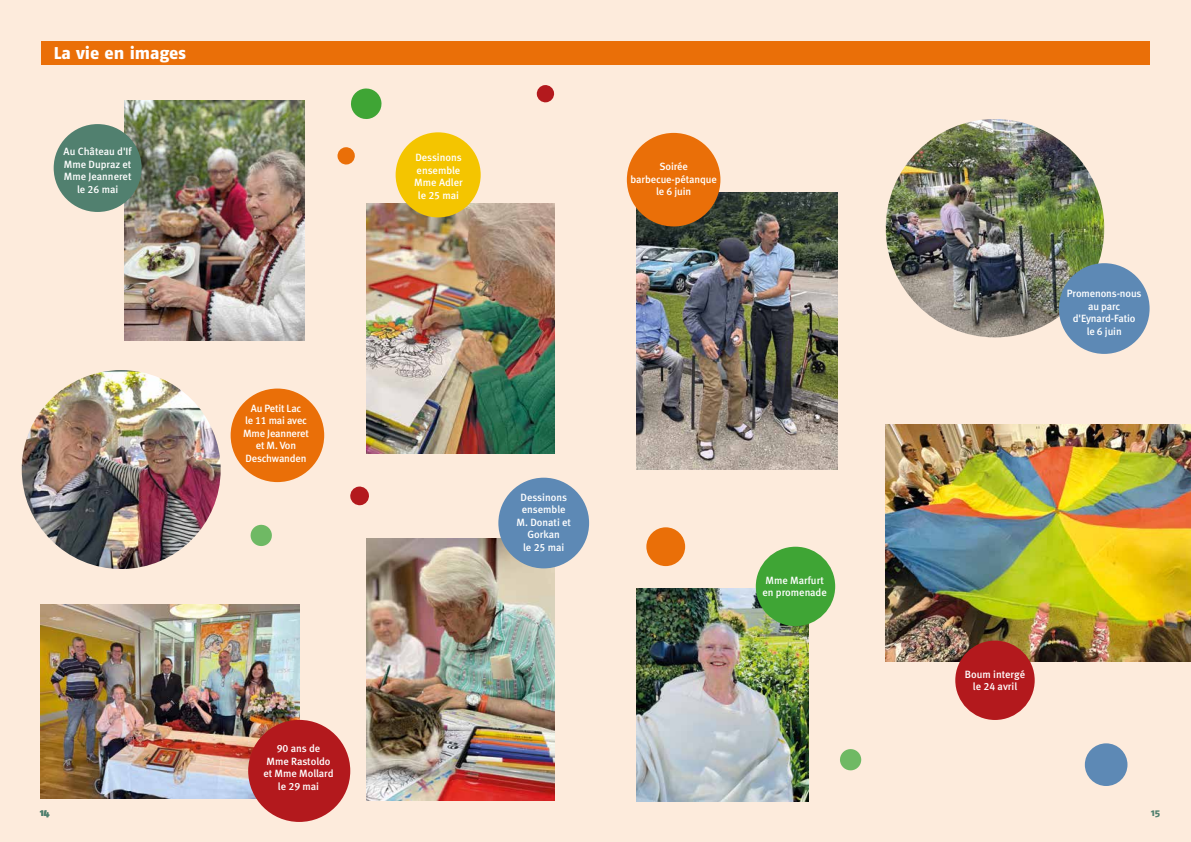
<style>
.page{position:relative;width:1191px;height:842px;background:#fdebdc}
.page>*{position:absolute;margin:0;border:0;box-sizing:border-box;transform-origin:0 0}
.t1{font:17px "Fago No Exb";letter-spacing:-.005em;color:#fff}
.t2{font:10.5px/12.5px "Meta Medium LF";letter-spacing:-.005em;color:#fff;text-align:center}
.t3{font:10px "Fago No Exb";color:#51806f}
</style>
<div class="page">
<div style="left:1084px;top:743px;width:43px;height:43px;background:#5d89b5;border-radius:50%"></div>
<svg style="left:351px;top:88px;width:31px;height:31px"></svg>
<div style="left:646px;top:527px;width:39px;height:39px;background:#ea6f08;border-radius:50%"></div>
<svg style="left:536px;top:85px;width:18px;height:18px"></svg>
<svg style="left:250px;top:524px;width:22px;height:22px"></svg>
<svg style="left:337px;top:147px;width:18px;height:18px"></svg>
<svg style="left:350px;top:486px;width:19px;height:20px"></svg>
<svg style="left:840px;top:749px;width:21px;height:22px"></svg>
<img style="left:125px;top:100px;width:180px;height:241px">
<img style="left:366px;top:203px;width:188px;height:250px">
<img style="left:366px;top:538px;width:188px;height:262px">
<img style="left:40px;top:604px;width:259px;height:194px">
<img style="left:885px;top:424px;width:306px;height:238px">
<img style="left:636px;top:193px;width:201px;height:277px">
<div style="left:627px;top:133px;width:93px;height:93px;background:#ea6f08;border-radius:50%"></div>
<div style="left:395px;top:132px;width:86px;height:85px;background:#f4c500;border-radius:50%"></div>
<div style="left:248px;top:720px;width:102px;height:102px;background:#b3191d;border-radius:50%"></div>
<img style="left:22px;top:370px;width:199px;height:199px;border-radius:99px">
<div style="left:231px;top:389px;width:93px;height:93px;background:#ea6f08;border-radius:50%"></div>
<img style="left:885px;top:119px;width:219px;height:218px;border-radius:109px">
<div style="left:1058px;top:263px;width:91px;height:91px;background:#5d89b5;border-radius:50%"></div>
<div style="left:41px;top:41px;width:1108px;height:24px;background:#ea6f08"></div>
<div style="left:955px;top:641px;width:79px;height:79px;background:#b3191d;border-radius:50%"></div>
<div style="left:54px;top:124px;width:88px;height:88px;background:#51806f;border-radius:50%"></div>
<div style="left:498px;top:478px;width:91px;height:90px;background:#5d89b5;border-radius:50%"></div>
<img style="left:637px;top:588px;width:171px;height:214px">
<div style="left:756px;top:547px;width:79px;height:79px;background:#3fa535;border-radius:50%"></div>
<h1 class="t1" style="left:54px;top:43px;width:134px">La vie en images</h1>
<p class="t2" style="left:64px;top:145px;width:70px">Au Château d'If<br>Mme Dupraz et<br>Mme Jeanneret le 26 mai</p>
<p class="t2" style="left:414px;top:151px;width:50px">Dessinons ensemble<br>Mme Adler le 25 mai</p>
<p class="t2" style="left:630px;top:161px;width:88px">Soirée barbecue-pétanque le 6 juin</p>
<p class="t2" style="left:243px;top:402px;width:67px">Au Petit Lac<br>le 11 mai avec<br>Mme Jeanneret et M. Von<br>Deschwanden</p>
<p class="t2" style="left:263px;top:742px;width:72px">90 ans de<br>Mme Rastoldo et Mme Mollard le 29 mai</p>
<p class="t2" style="left:516px;top:491px;width:56px">Dessinons ensemble<br>M. Donati et<br>Gorkan<br>le 25 mai</p>
<p class="t2" style="left:762px;top:574px;width:66px;text-align:left">Mme Marfurt en promenade</p>
<p class="t2" style="left:1067px;top:287px;width:76px">Promenons-nous au parc d'Eynard-Fatio<br>le 6 juin</p>
<p class="t2" style="left:964px;top:668px;width:62px">Boum intergé le 24 avril</p>
<p class="t3" style="left:40px;top:806px;width:11px">14</p>
<p class="t3" style="left:1151px;top:806px;width:10px">15</p>
</div>
